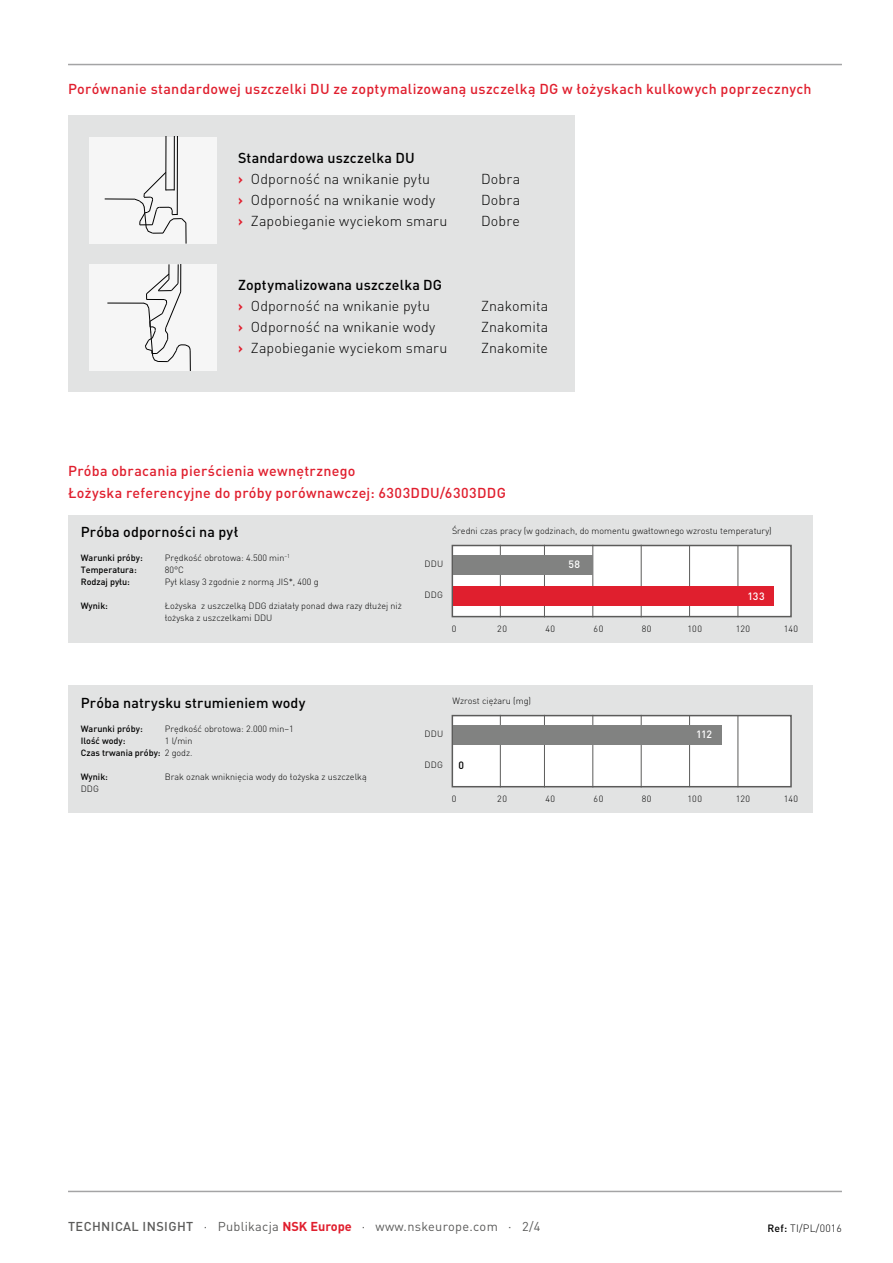
<style>
.page{position:relative;width:893px;height:1263px;background:#fff}
.page>*{position:absolute;margin:0;border:0;box-sizing:border-box;transform-origin:0 0}
.t1{font:300 14.25px/21px "DIN Pro";letter-spacing:.01em;color:#000}
.t2{font:500 14.25px/21.3px "DIN Pro";letter-spacing:.02em;color:#e01f2e}
.t3{font:500 14.25px/21px "DIN Pro";letter-spacing:.01em;color:#000}
.t4{font:12.75px "DIN Pro";letter-spacing:.02em;color:#5b5b5a}
.t5{font:300 10.5px "DIN Pro";letter-spacing:.02em;color:#000}
.t6{font:500 10.5px "DIN Pro";letter-spacing:-.015em;color:#fff}
.t7{font:500 10.5px "DIN Pro";color:#000}
.t8{font:300 9px/12px "DIN Pro";color:#000}
.t9{font:500 9px/12px "DIN Pro";color:#000;text-align:right}
.s1{font-weight:500}
.s2{font-weight:700;color:#e01f2e}
.s3{font-weight:300}
</style>
<div class="page">
<hr style="left:68px;top:64px;width:774px;height:1px;background:#a4a4a5">
<hr style="left:68px;top:1191px;width:774px;height:1px;background:#a4a4a5">
<div style="left:68px;top:116px;width:506px;height:276px;background:#e2e3e3"></div>
<div style="left:68px;top:515px;width:744px;height:128px;background:#e2e3e3"></div>
<div style="left:452px;top:545px;width:340px;height:72px;background:#fff;border:2px solid #5b5b5a"></div>
<hr style="left:500px;top:545px;width:1px;height:72px;background:#5b5b5a">
<hr style="left:544px;top:545px;width:1px;height:72px;background:#5b5b5a">
<hr style="left:592px;top:545px;width:1px;height:72px;background:#5b5b5a">
<hr style="left:641px;top:545px;width:1px;height:72px;background:#5b5b5a">
<hr style="left:689px;top:545px;width:1px;height:72px;background:#5b5b5a">
<hr style="left:737px;top:545px;width:1px;height:72px;background:#5b5b5a">
<div style="left:453px;top:587px;width:321px;height:19px;background:#e01f2e"></div>
<div style="left:453px;top:556px;width:139px;height:19px;background:#818281"></div>
<div style="left:68px;top:685px;width:744px;height:128px;background:#e2e3e3"></div>
<div style="left:452px;top:715px;width:340px;height:72px;background:#fff;border:2px solid #5b5b5a"></div>
<hr style="left:500px;top:715px;width:1px;height:72px;background:#5b5b5a">
<hr style="left:544px;top:715px;width:1px;height:72px;background:#5b5b5a">
<hr style="left:592px;top:715px;width:1px;height:72px;background:#5b5b5a">
<hr style="left:641px;top:715px;width:1px;height:72px;background:#5b5b5a">
<hr style="left:689px;top:715px;width:1px;height:72px;background:#5b5b5a">
<hr style="left:737px;top:715px;width:1px;height:72px;background:#5b5b5a">
<div style="left:453px;top:726px;width:268px;height:19px;background:#818281"></div>
<div style="left:89px;top:137px;width:128px;height:106px;background:#f6f6f6"></div>
<div style="left:89px;top:264px;width:128px;height:107px;background:#f6f6f6"></div>
<hr style="left:177px;top:137px;width:1px;height:78px;background:#000">
<hr style="left:174px;top:137px;width:1px;height:53px;background:#000">
<hr style="left:165px;top:137px;width:1px;height:53px;background:#000">
<svg style="left:105px;top:171px;width:82px;height:72px"></svg>
<hr style="left:107px;top:303px;width:37px;height:1px;background:#000">
<svg style="left:143px;top:264px;width:48px;height:107px"></svg>
<h1 class="t2" style="left:68px;top:78px;width:745px">Porównanie standardowej uszczelki DU ze zoptymalizowaną uszczelką DG w łożyskach kulkowych poprzecznych</h1>
<h1 class="t1" style="left:238px;top:146px;width:194px"><span class="s1">Standardowa uszczelka DU<br></span><span class="s2">›</span> Odporność na wnikanie pyłu</h1>
<h1 class="t1" style="left:481px;top:167px;width:41px">Dobra</h1>
<h1 class="t1" style="left:238px;top:188px;width:199px"><span class="s2">›</span> Odporność na wnikanie wody</h1>
<h1 class="t1" style="left:481px;top:188px;width:41px">Dobra</h1>
<h1 class="t1" style="left:238px;top:209px;width:211px"><span class="s2">›</span> Zapobieganie wyciekom smaru</h1>
<h1 class="t1" style="left:481px;top:209px;width:40px">Dobre</h1>
<h1 class="t3" style="left:238px;top:273px;width:206px">Zoptymalizowana uszczelka DG <span class="s2">›</span> <span class="s3">Odporność na wnikanie pyłu</span></h1>
<h1 class="t1" style="left:481px;top:294px;width:69px">Znakomita</h1>
<h1 class="t1" style="left:238px;top:315px;width:199px"><span class="s2">›</span> Odporność na wnikanie wody</h1>
<h1 class="t1" style="left:481px;top:315px;width:69px">Znakomita</h1>
<h1 class="t1" style="left:238px;top:336px;width:211px"><span class="s2">›</span> Zapobieganie wyciekom smaru</h1>
<h1 class="t1" style="left:481px;top:336px;width:68px">Znakomite</h1>
<h1 class="t2" style="left:68px;top:460px;width:439px">Próba obracania pierścienia wewnętrznego<br>Łożyska referencyjne do próby porównawczej: 6303DDU/6303DDG</h1>
<h1 class="t3" style="left:81px;top:521px;width:159px">Próba odporności na pył</h1>
<p class="t9" style="left:81px;top:551px;width:63px">Warunki próby:</p>
<p class="t8" style="left:165px;top:551px;width:127px">Prędkość obrotowa: 4.500 min<sup>−1</sup></p>
<p class="t9" style="left:81px;top:563px;width:57px">Temperatura:</p>
<p class="t8" style="left:165px;top:563px;width:21px">80°C</p>
<p class="t9" style="left:81px;top:575px;width:51px">Rodzaj pyłu:</p>
<p class="t8" style="left:165px;top:575px;width:155px">Pył klasy 3 zgodnie z normą JIS*, 400 g</p>
<p class="t9" style="left:81px;top:599px;width:29px">Wynik:</p>
<p class="t8" style="left:165px;top:599px;width:239px">Łożyska z uszczelką DDG działały ponad dwa razy dłużej niż łożyska z uszczelkami DDU</p>
<p class="t8" style="left:452px;top:524px;width:321px">Średni czas pracy (w godzinach, do momentu gwałtownego wzrostu temperatury)</p>
<p class="t8" style="left:424px;top:557px;width:20px">DDU</p>
<p class="t8" style="left:424px;top:588px;width:20px">DDG</p>
<p class="t6" style="left:568px;top:557px;width:13px">58</p>
<p class="t6" style="left:747px;top:589px;width:19px">133</p>
<h1 class="t3" style="left:81px;top:692px;width:226px">Próba natrysku strumieniem wody</h1>
<p class="t9" style="left:81px;top:722px;width:63px">Warunki próby:</p>
<p class="t8" style="left:165px;top:722px;width:130px">Prędkość obrotowa: 2.000 min−1</p>
<p class="t9" style="left:81px;top:734px;width:46px">Ilość wody:</p>
<p class="t9" style="left:81px;top:734px;width:113px"><span class="s3">1 l/min<br></span>Czas trwania próby: <span class="s3">2 godz.</span></p>
<p class="t9" style="left:81px;top:770px;width:29px">Wynik:</p>
<p class="t8" style="left:165px;top:770px;width:203px">Brak oznak wniknięcia wody do łożyska z uszczelką</p>
<p class="t8" style="left:81px;top:782px;width:20px">DDG</p>
<p class="t8" style="left:452px;top:621px;width:6px">0</p>
<p class="t8" style="left:497px;top:621px;width:11px">20</p>
<p class="t8" style="left:545px;top:621px;width:11px">40</p>
<p class="t8" style="left:594px;top:621px;width:11px">60</p>
<p class="t8" style="left:642px;top:621px;width:11px">80</p>
<p class="t8" style="left:688px;top:621px;width:16px">100</p>
<p class="t8" style="left:736px;top:621px;width:16px">120</p>
<p class="t8" style="left:784px;top:621px;width:16px">140</p>
<p class="t8" style="left:424px;top:727px;width:20px">DDU</p>
<p class="t8" style="left:424px;top:758px;width:20px">DDG</p>
<p class="t8" style="left:452px;top:694px;width:80px">Wzrost ciężaru (mg)</p>
<p class="t7" style="left:458px;top:758px;width:7px">0</p>
<p class="t6" style="left:696px;top:727px;width:18px">112</p>
<p class="t8" style="left:452px;top:791px;width:6px">0</p>
<p class="t8" style="left:497px;top:791px;width:11px">20</p>
<p class="t8" style="left:545px;top:791px;width:11px">40</p>
<p class="t8" style="left:594px;top:791px;width:11px">60</p>
<p class="t8" style="left:642px;top:791px;width:11px">80</p>
<p class="t8" style="left:688px;top:791px;width:16px">100</p>
<p class="t8" style="left:736px;top:791px;width:16px">120</p>
<p class="t8" style="left:784px;top:791px;width:16px">140</p>
<h2 class="t4" style="left:68px;top:1216px;width:474px"><span class="s1">TECHNICAL INSIGHT</span> · Publikacja <span class="s2">NSK Europe</span> · www.nskeurope.com · 2/4</h2>
<p class="t5" style="left:767px;top:1220px;width:76px"><span class="s1">Ref:</span> TI/PL/0016</p>
</div>
